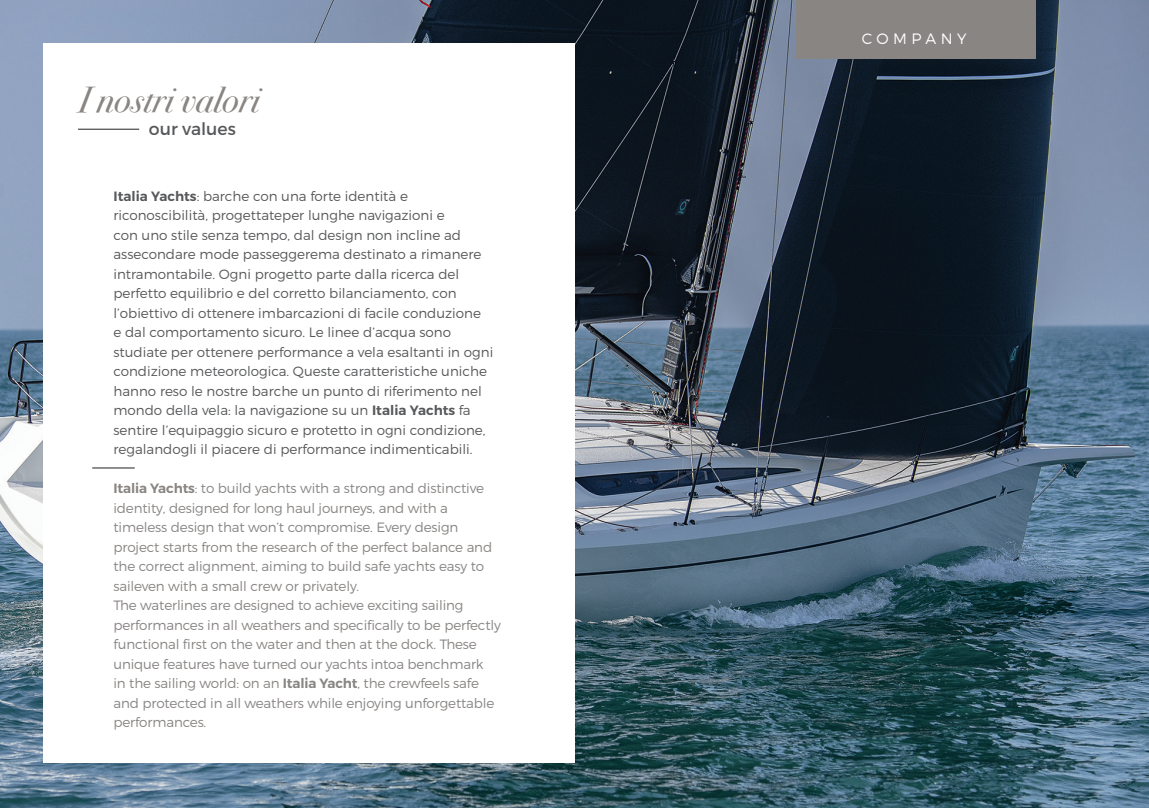
<style>
.page{position:relative;width:1149px;height:808px;background:#fff}
.page>*{position:absolute;margin:0;border:0;box-sizing:border-box;transform-origin:0 0}
.t1{font:italic 36px "Bodoni Svty Two ITCTT";color:#888583}
.t2{font:17.25px "Montserrat";color:#57585a}
.t3{font:300 15px "Montserrat";letter-spacing:.3em;color:#fff}
.t4{font:300 13.5px/19.5px "Montserrat";color:#57585a}
.t5{font:300 13.5px/19.5px "Montserrat";letter-spacing:-.01em;color:#888583}
.s1{font-weight:600}
</style>
<div class="page">
<img style="left:0;top:0;width:1148px;height:808px">
<div style="left:43px;top:43px;width:532px;height:719px;background:#fff"></div>
<hr style="left:78px;top:129px;width:61px;height:1px;background:#231f20">
<hr style="left:92px;top:468px;width:43px;height:1px;background:#231f20">
<div style="left:795px;top:0;width:240px;height:58px;background:#888583"></div>
<p class="t1" style="left:78px;top:68px;width:183px">I nostri valori</p>
<p class="t2" style="left:149px;top:119px;width:88px">our values</p>
<p class="t4" style="left:113px;top:186px;width:381px"><span class="s1">Italia Yachts</span>: barche con una forte identità e riconoscibilità, progettateper lunghe navigazioni e<br>con uno stile senza tempo, dal design non incline ad assecondare mode passeggerema destinato a rimanere intramontabile. Ogni progetto parte dalla ricerca del perfetto equilibrio e del corretto bilanciamento, con l’obiettivo di ottenere imbarcazioni di facile conduzione<br>e dal comportamento sicuro. Le linee d’acqua sono studiate per ottenere performance a vela esaltanti in ogni condizione meteorologica. Queste caratteristiche uniche hanno reso le nostre barche un punto di riferimento nel mondo della vela: la navigazione su un <span class="s1">Italia Yachts</span> fa sentire l’equipaggio sicuro e protetto in ogni condizione, regalandogli il piacere di performance indimenticabili.</p>
<p class="t5" style="left:113px;top:479px;width:380px"><span class="s1">Italia Yachts</span>: to build yachts with a strong and distinctive identity, designed for long haul journeys, and with a timeless design that won’t compromise. Every design project starts from the research of the perfect balance and the correct alignment, aiming to build safe yachts easy to saileven with a small crew or privately.</p>
<p class="t5" style="left:113px;top:596px;width:389px">The waterlines are designed to achieve exciting sailing performances in all weathers and specifically to be perfectly functional first on the water and then at the dock. These unique features have turned our yachts intoa benchmark<br>in the sailing world: on an <span class="s1">Italia Yacht</span>, the crewfeels safe and protected in all weathers while enjoying unforgettable performances.</p>
<p class="t3" style="left:861px;top:30px;width:106px">COMPANY</p>
</div>
